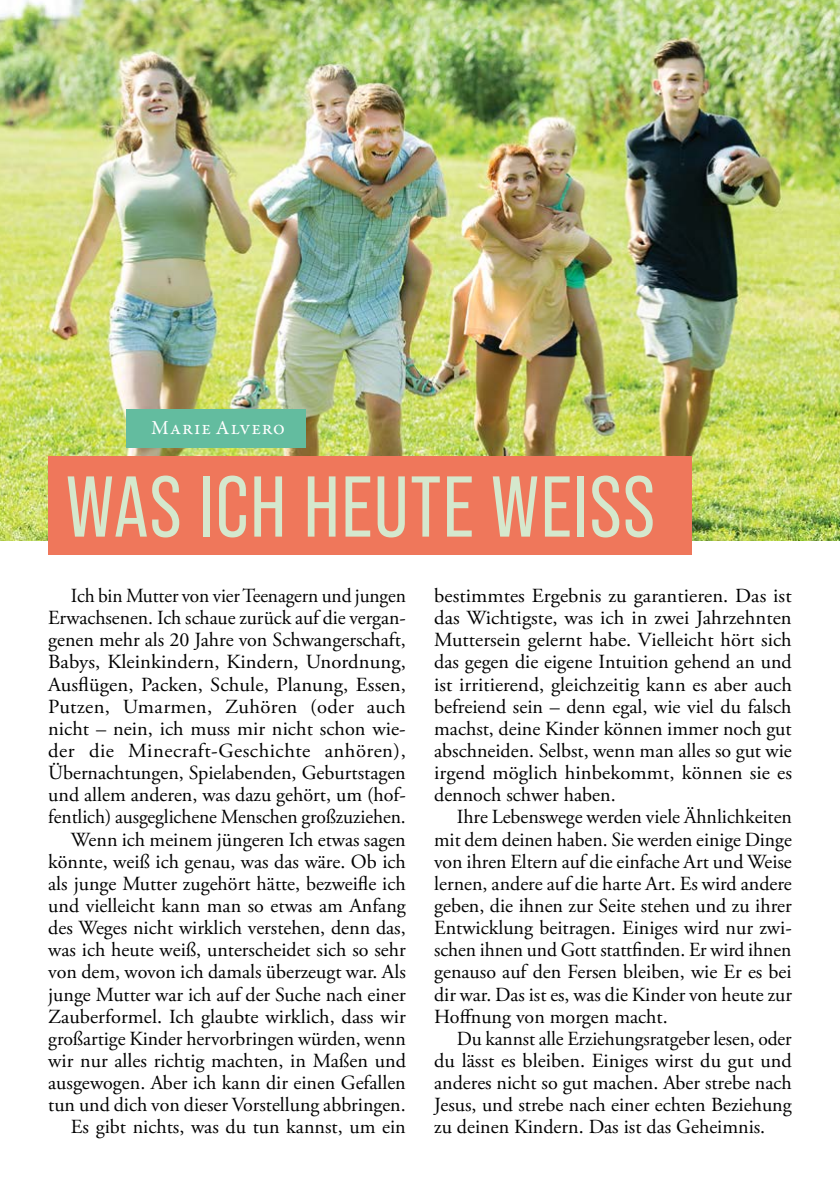
<style>
.page{position:relative;width:840px;height:1191px;background:#fff}
.page>*{position:absolute;margin:0;border:0;box-sizing:border-box;transform-origin:0 0}
.t1{font:86px "Bebas Neue Pro";letter-spacing:.02em;color:#d5e8cd}
.t2{font:20px/22.2px "Adobe Garamond Pro";color:#000;text-align:justify}
.t3{font:20px "Garamond Premr Pro";letter-spacing:.05em;color:#fff}
</style>
<div class="page">
<img style="left:0;top:0;width:839px;height:540px">
<div style="left:48px;top:456px;width:643px;height:98px;background:#ef775b"></div>
<div style="left:126px;top:409px;width:179px;height:38px;background:#63bc9f"></div>
<p class="t3" style="left:151px;top:415px;width:135px">Marie Alvero</p>
<h1 class="t1" style="left:66px;top:458px;width:590px">WAS ICH HEUTE WEISS</h1>
<p class="t2" style="left:48px;top:585px;width:359px;text-align:right">Ich bin Mutter von vier Teenagern und jungen Erwachsenen. Ich schaue zurück auf die vergan&shy;genen mehr als 20 Jahre von Schwangerschaft, Babys, Kleinkindern, Kindern, Unordnung, Ausflügen, Packen, Schule, Planung, Essen, Putzen, Umarmen, Zuhören (oder auch nicht – nein, ich muss mir nicht schon wie&shy;der die Minecraft-Geschichte anhören), Übernachtungen, Spielabenden, Geburtstagen und allem anderen, was dazu gehört, um (hof&shy;fentlich) ausgeglichene Menschen großzuziehen.<br>Wenn ich meinem jüngeren Ich etwas sagen könnte, weiß ich genau, was das wäre. Ob ich als junge Mutter zugehört hätte, bezweifle ich und vielleicht kann man so etwas am Anfang des Weges nicht wirklich verstehen, denn das, was ich heute weiß, unterscheidet sich so sehr von dem, wovon ich damals überzeugt war. Als junge Mutter war ich auf der Suche nach einer Zauberformel. Ich glaubte wirklich, dass wir großartige Kinder hervorbringen würden, wenn wir nur alles richtig machten, in Maßen und ausgewogen. Aber ich kann dir einen Gefallen tun und dich von dieser Vorstellung abbringen.<br>Es gibt nichts, was du tun kannst, um ein</p>
<p class="t2" style="left:434px;top:585px;width:359px">bestimmtes Ergebnis zu garantieren. Das ist das Wichtigste, was ich in zwei Jahrzehnten Muttersein gelernt habe. Vielleicht hört sich das gegen die eigene Intuition gehend an und ist irritierend, gleichzeitig kann es aber auch befreiend sein – denn egal, wie viel du falsch machst, deine Kinder können immer noch gut abschneiden. Selbst, wenn man alles so gut wie irgend möglich hinbekommt, können sie es dennoch schwer haben.</p>
<p class="t2" style="left:434px;top:806px;width:359px;text-indent:23px">Ihre Lebenswege werden viele Ähnlichkeiten mit dem deinen haben. Sie werden einige Dinge von ihren Eltern auf die einfache Art und Weise lernen, andere auf die harte Art. Es wird andere geben, die ihnen zur Seite stehen und zu ihrer Entwicklung beitragen. Einiges wird nur zwi&shy;schen ihnen und Gott stattfinden. Er wird ihnen genauso auf den Fersen bleiben, wie Er es bei dir war. Das ist es, was die Kinder von heute zur Hoffnung von morgen macht.</p>
<p class="t2" style="left:434px;top:1028px;width:359px;text-indent:23px">Du kannst alle Erziehungsratgeber lesen, oder du lässt es bleiben. Einiges wirst du gut und anderes nicht so gut machen. Aber strebe nach Jesus, und strebe nach einer echten Beziehung zu deinen Kindern. Das ist das Geheimnis.</p>
</div>
